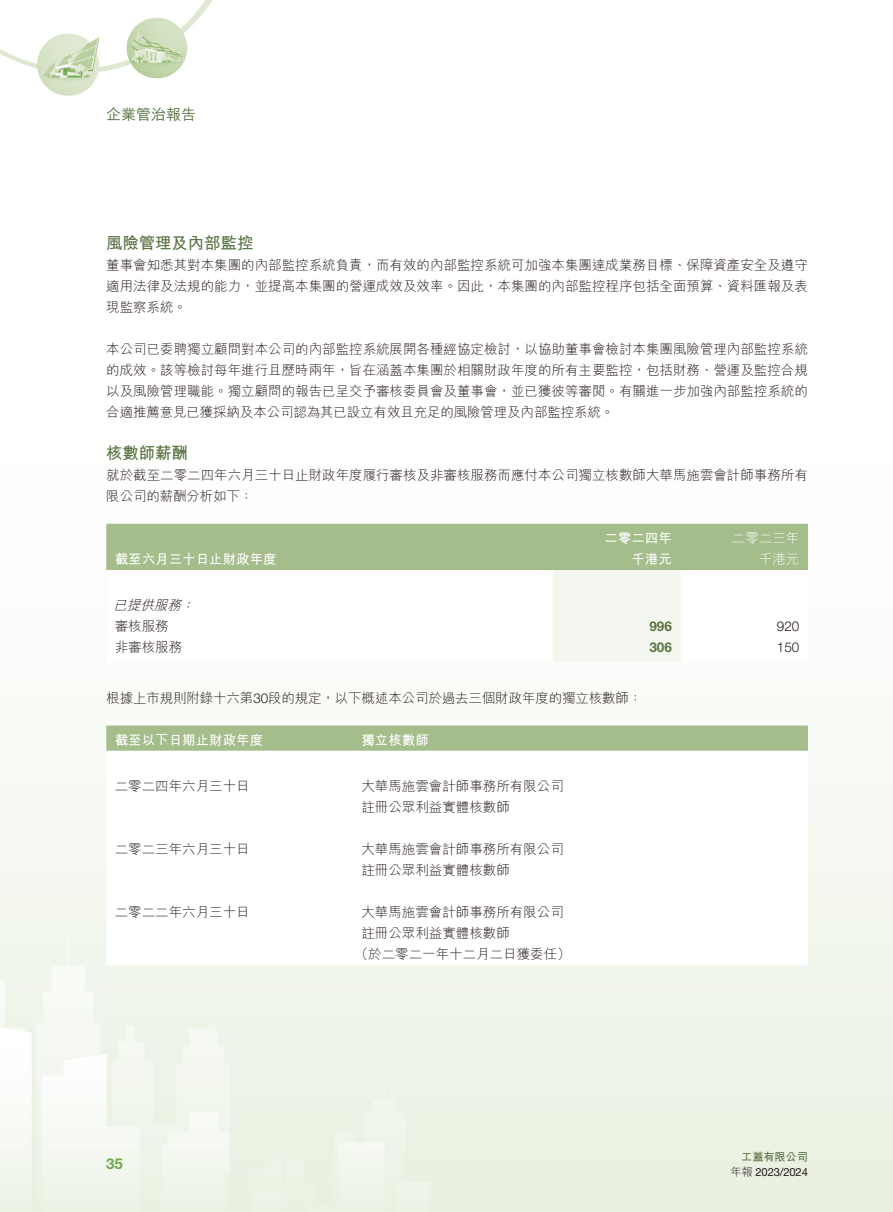
<style>
.page{position:relative;width:893px;height:1212px;background:#fff}
.page>*{position:absolute;margin:0;border:0;box-sizing:border-box;transform-origin:0 0}
.t1{font:16.5px "M Hei HK Bold E Ten B5 H";letter-spacing:-.01em;color:#587443}
.t2{font:15px "M Hei HK Medium E Ten B5 H";color:#587443}
.t3{font:700 15px "Helvetica Neue LT Std";color:#70a84f}
.t4{font:13.5px/21px "M Hei HK Light E Ten B5 H";color:#231916}
.t5{font:13.5px "M Hei HK Bold E Ten B5 H";color:#fff}
.t6{font:13.5px "M Hei HK Light E Ten B5 H";color:#fff}
.t7{font:italic 13.5px "M Hei HK Light E Ten B5 H";color:#231916}
.t8{font:700 13.5px "Helvetica Neue LT Std";color:#587443}
.t9{font:300 13.5px "Helvetica Neue LT Std";color:#231916}
.t10{font:11.25px "Helvetica Neue LT Std";letter-spacing:-.015em;color:#231916}
.t11{font:11.25px "M Hei HK Bold E Ten B5 H";letter-spacing:-.015em;color:#587443}
.s1{font-family:"Helvetica Neue LT Std";font-weight:300}
.s2{font-family:"M Hei HK Light E Ten B5 H"}
</style>
<div class="page">
<img style="left:0;top:0;width:893px;height:1212px">
<svg style="left:106px;top:524px;width:702px;height:138px"></svg>
<svg style="left:106px;top:725px;width:702px;height:26px;background:#a7bf8d"></svg>
<svg style="left:106px;top:751px;width:702px;height:214px"></svg>
<p class="t2" style="left:106px;top:108px;width:91px">企業管治報告</p>
<p class="t1" style="left:106px;top:236px;width:149px">風險管理及內部監控</p>
<p class="t4" style="left:106px;top:256px;width:703px;text-align:justify">董事會知悉其對本集團的內部監控系統負責，而有效的內部監控系統可加強本集團達成業務目標、保障資產安全及遵守適用法律及法規的能力，並提高本集團的營運成效及效率。因此，本集團的內部監控程序包括全面預算、資料匯報及表現監察系統。</p>
<p class="t4" style="left:106px;top:340px;width:703px;text-align:justify">本公司已委聘獨立顧問對本公司的內部監控系統展開各種經協定檢討，以協助董事會檢討本集團風險管理內部監控系統的成效。該等檢討每年進行且歷時兩年，旨在涵蓋本集團於相關財政年度的所有主要監控，包括財務、營運及監控合規以及風險管理職能。獨立顧問的報告已呈交予審核委員會及董事會，並已獲彼等審閱。有關進一步加強內部監控系統的合適推薦意見已獲採納及本公司認為其已設立有效且充足的風險管理及內部監控系統。</p>
<p class="t1" style="left:106px;top:446px;width:83px">核數師薪酬</p>
<p class="t4" style="left:106px;top:466px;width:703px">就於截至二零二四年六月三十日止財政年度履行審核及非審核服務而應付本公司獨立核數師大華馬施雲會計師事務所有限公司的薪酬分析如下：</p>
<p class="t5" style="left:604px;top:533px;width:69px">二零二四年</p>
<p class="t6" style="left:732px;top:533px;width:69px">二零二三年</p>
<p class="t5" style="left:115px;top:554px;width:163px">截至六月三十日止財政年度</p>
<p class="t5" style="left:631px;top:554px;width:42px">千港元</p>
<p class="t6" style="left:759px;top:554px;width:42px">千港元</p>
<p class="t7" style="left:113px;top:600px;width:86px">已提供服務：</p>
<p class="t4" style="left:115px;top:617px;width:55px">審核服務</p>
<p class="t8" style="left:649px;top:621px;width:24px">996</p>
<p class="t9" style="left:777px;top:622px;width:24px">920</p>
<p class="t4" style="left:115px;top:638px;width:69px">非審核服務</p>
<p class="t8" style="left:649px;top:642px;width:24px">306</p>
<p class="t9" style="left:777px;top:643px;width:24px">150</p>
<p class="t4" style="left:106px;top:689px;width:538px">根據上市規則附錄十六第<span class="s1">30</span>段的規定，以下概述本公司於過去三個財政年度的獨立核數師：</p>
<p class="t5" style="left:115px;top:735px;width:150px">截至以下日期止財政年度</p>
<p class="t5" style="left:361px;top:735px;width:69px">獨立核數師</p>
<p class="t4" style="left:115px;top:777px;width:136px">二零二四年六月三十日</p>
<p class="t4" style="left:361px;top:777px;width:204px">大華馬施雲會計師事務所有限公司註冊公眾利益實體核數師</p>
<p class="t4" style="left:115px;top:840px;width:136px">二零二三年六月三十日</p>
<p class="t4" style="left:361px;top:840px;width:204px">大華馬施雲會計師事務所有限公司註冊公眾利益實體核數師</p>
<p class="t4" style="left:115px;top:903px;width:136px">二零二二年六月三十日</p>
<p class="t4" style="left:361px;top:903px;width:204px">大華馬施雲會計師事務所有限公司</p>
<p class="t4" style="left:361px;top:924px;width:150px">註冊公眾利益實體核數師</p>
<p class="t4" style="left:355px;top:945px;width:217px">（於二零二一年十二月二日獲委任）</p>
<p class="t3" style="left:106px;top:1158px;width:18px">35</p>
<p class="t11" style="left:741px;top:1153px;width:68px">工蓋有限公司</p>
<p class="t10" style="left:730px;top:1168px;width:79px"><span class="s2">年報</span> 2023/2024</p>
</div>
